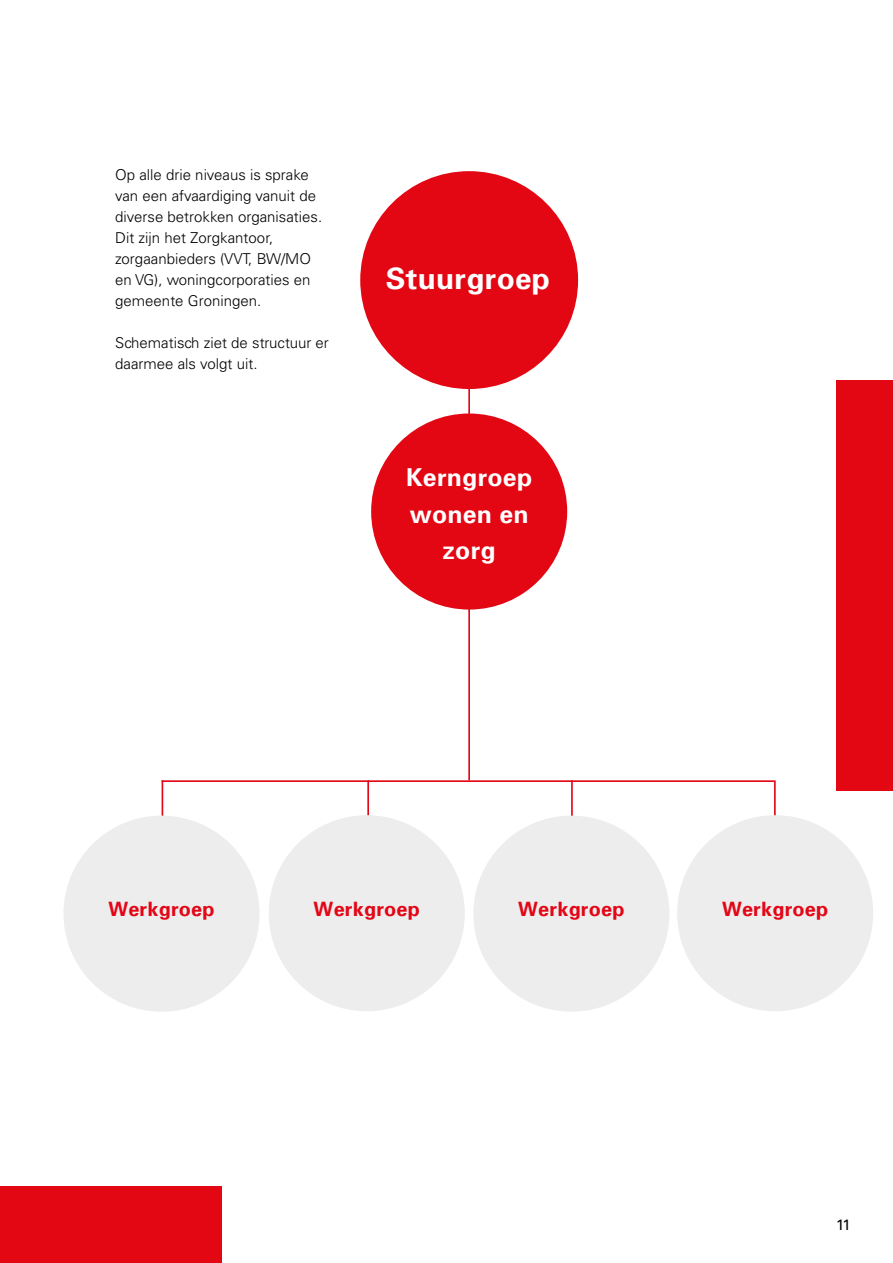
<style>
.page{position:relative;width:893px;height:1263px;background:#fff}
.page>*{position:absolute;margin:0;border:0;box-sizing:border-box;transform-origin:0 0}
.t1{font:700 29.7px "Univers 65";letter-spacing:.01em;color:#fff}
.t2{font:700 24.75px/36.3px "Univers 65";letter-spacing:.01em;color:#fff;text-align:center}
.t3{font:700 19.8px "Univers 65";letter-spacing:.01em;color:#e30617}
.t4{font:300 15px/21px "Univers";color:#000}
.t5{font:15px "Univers";color:#000}
</style>
<div class="page">
<hr style="left:162px;top:780px;width:1px;height:68px;background:#e30617">
<div style="left:836px;top:381px;width:57px;height:410px;background:#e30613"></div>
<hr style="left:468px;top:326px;width:2px;height:454px;background:#e30617">
<div style="left:360px;top:171px;width:218px;height:218px;background:#e30613;border-radius:50%"></div>
<div style="left:371px;top:413px;width:196px;height:196px;background:#e30613;border-radius:50%"></div>
<div style="left:0;top:1186px;width:222px;height:77px;background:#e30613"></div>
<hr style="left:162px;top:780px;width:612px;height:2px;background:#e30617">
<hr style="left:367px;top:780px;width:2px;height:68px;background:#e30617">
<hr style="left:571px;top:780px;width:2px;height:68px;background:#e30617">
<hr style="left:774px;top:780px;width:2px;height:68px;background:#e30617">
<div style="left:473px;top:816px;width:196px;height:196px;background:#ededed;border-radius:50%"></div>
<div style="left:63px;top:816px;width:197px;height:196px;background:#ededed;border-radius:50%"></div>
<div style="left:269px;top:815px;width:196px;height:196px;background:#ededed;border-radius:50%"></div>
<div style="left:677px;top:815px;width:196px;height:196px;background:#ededed;border-radius:50%"></div>
<p class="t4" style="left:115px;top:164px;width:208px">Op alle drie niveaus is sprake van een afvaardiging vanuit de diverse betrokken organisaties.<br>Dit zijn het Zorgkantoor, zorgaanbieders (VVT, BW/MO en VG), woningcorporaties en gemeente Groningen.</p>
<p class="t4" style="left:115px;top:332px;width:215px">Schematisch ziet de structuur er daarmee als volgt uit.</p>
<h1 class="t1" style="left:386px;top:260px;width:166px">Stuurgroep</h1>
<h2 class="t2" style="left:406px;top:459px;width:127px">Kerngroep wonen en zorg</h2>
<h3 class="t3" style="left:108px;top:896px;width:108px">Werkgroep</h3>
<h3 class="t3" style="left:314px;top:896px;width:108px">Werkgroep</h3>
<h3 class="t3" style="left:518px;top:896px;width:108px">Werkgroep</h3>
<h3 class="t3" style="left:722px;top:896px;width:108px">Werkgroep</h3>
<p class="t5" style="left:836px;top:1216px;width:16px">11</p>
</div>
